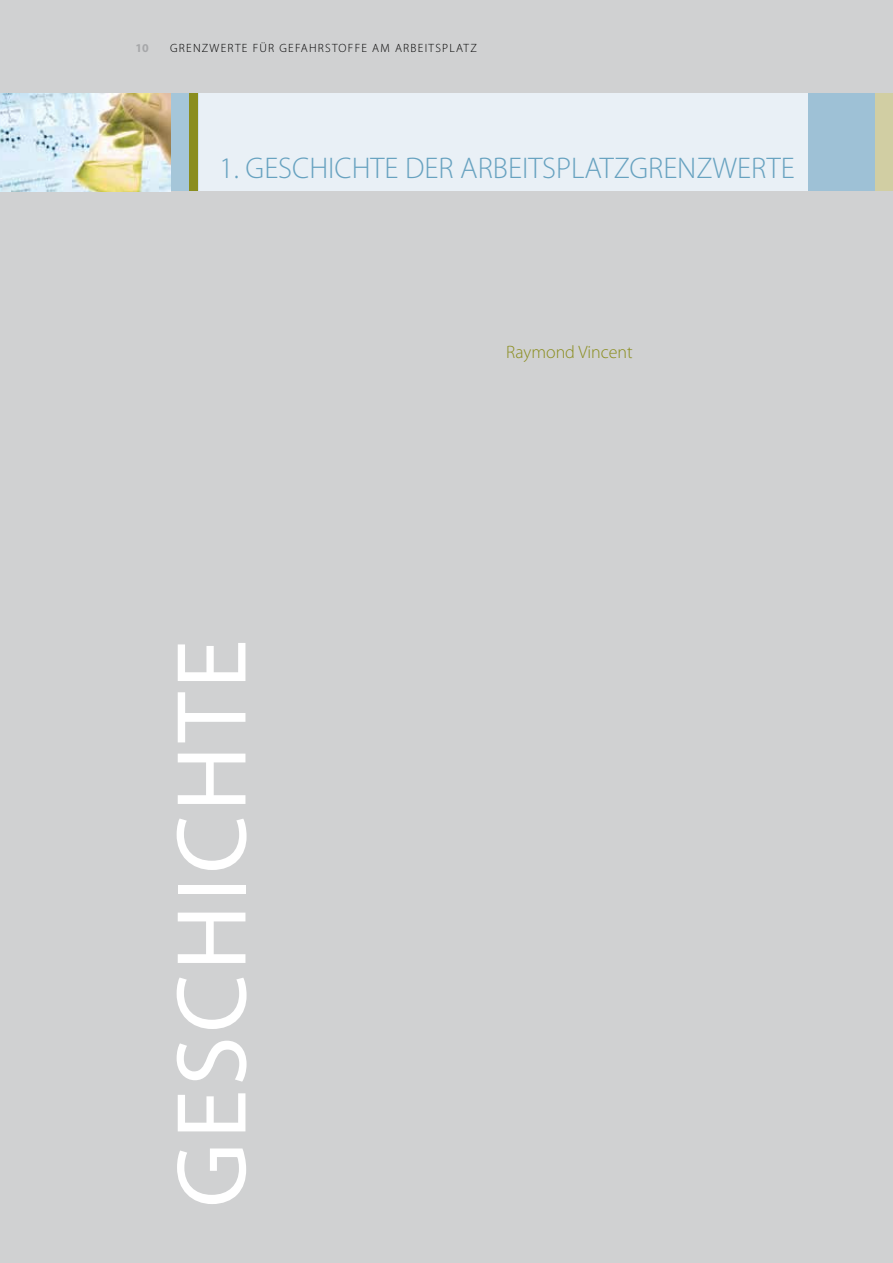
<style>
.page{position:relative;width:893px;height:1263px;background:#d0d1d2}
.page>*{position:absolute;margin:0;border:0;box-sizing:border-box;transform-origin:0 0}
.t1{font:100.5px "Myriad Pro";letter-spacing:.035em;color:#fff}
.t2{font:300 30px "Myriad Pro";color:#67a2c0}
.t3{font:300 18px "Myriad Pro";color:#8a8d1e}
.t4{font:300 12px "Myriad Pro";letter-spacing:.105em;color:#000}
.t5{font:700 12px "Myriad Pro";color:#a7a8aa}
</style>
<div class="page">
<div style="left:807px;top:94px;width:86px;height:97px;background:#9ec1d6"></div>
<div style="left:170px;top:94px;width:28px;height:97px;background:#a5c6d9"></div>
<div style="left:876px;top:94px;width:17px;height:97px;background:#d1cea3"></div>
<div style="left:189px;top:94px;width:9px;height:97px;background:#8a8d1e"></div>
<img style="left:0;top:94px;width:170px;height:97px">
<div style="left:200px;top:94px;width:608px;height:97px;background:#e9f0f6"></div>
<p class="t5" style="left:135px;top:41px;width:15px">10</p>
<p class="t4" style="left:170px;top:41px;width:308px">GRENZWERTE FÜR GEFAHRSTOFFE AM ARBEITSPLATZ</p>
<h2 class="t2" style="left:219px;top:150px;width:577px">1. GESCHICHTE DER ARBEITSPLATZGRENZWERTE</h2>
<h1 class="t1" style="left:150px;top:1208px;width:570px;rotate:-90deg">GESCHICHTE</h1>
<h3 class="t3" style="left:506px;top:341px;width:128px">Raymond Vincent</h3>
</div>
